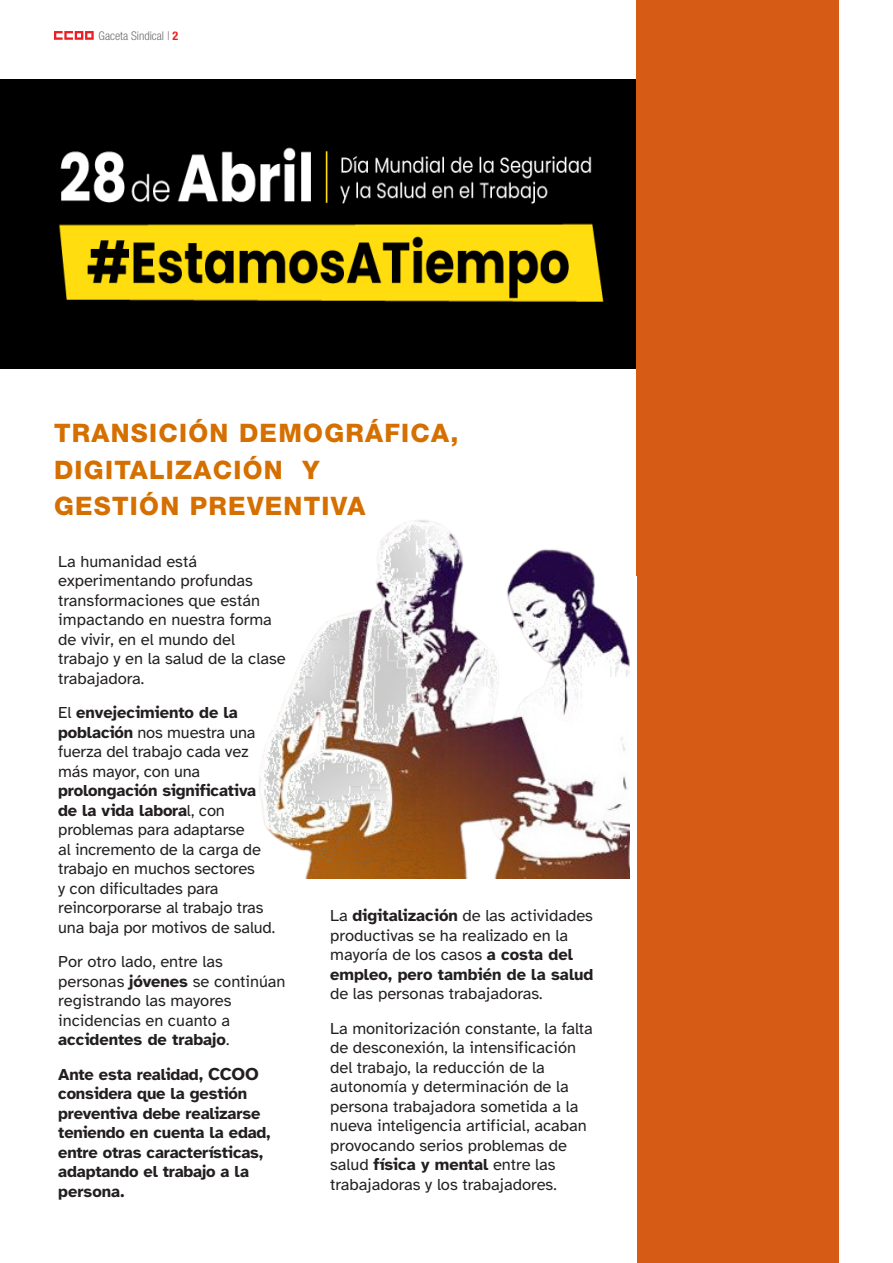
<style>
.page{position:relative;width:893px;height:1263px;background:#fff}
.page>*{position:absolute;margin:0;border:0;box-sizing:border-box;transform-origin:0 0}
.t1{font:800 25.5px "Helvetica Neue LT Std";letter-spacing:.05em;color:#d56f00}
.t2{font:16.5px/19.5px "Atkinson Hyperlegible";color:#231f20}
.t3{font:700 16.5px/19.5px "Atkinson Hyperlegible";letter-spacing:-.01em;color:#231f20}
.t4{font:300 condensed 12px "Helvetica Neue LT Std";color:#6c6d70}
.s1{font-weight:700;color:#ee1d23}
.s2{font-weight:700}
.s3{font-weight:400}
.s4{font-size:18px}
</style>
<div class="page">
<svg style="left:54px;top:31px;width:40px;height:9px"></svg>
<img style="left:0;top:83px;width:637px;height:286px">
<div style="left:637px;top:0;width:202px;height:1263px;background:#d65c15"></div>
<img style="left:259px;top:520px;width:371px;height:358px">
<p class="t4" style="left:99px;top:28px;width:81px">Gaceta Sindical | <span class="s1">2</span></p>
<p class="t1" style="left:54px;top:418px;width:406px">TRANSICIÓN DEMOGRÁFICA,</p>
<p class="t1" style="left:54px;top:454px;width:267px">DIGITALIZACIÓN Y</p>
<p class="t1" style="left:54px;top:490px;width:313px">GESTIÓN PREVENTIVA</p>
<p class="t2" style="left:58px;top:552px;width:229px">La humanidad está experimentando profundas transformaciones que están impactando en nuestra forma de vivir, en el mundo del trabajo y en la salud de la clase trabajadora.</p>
<p class="t2" style="left:58px;top:703px;width:199px">El <span class="s2">envejecimiento de la población</span> nos muestra una fuerza del trabajo cada vez</p>
<p class="t3" style="left:58px;top:761px;width:199px"><span class="s3">más mayor, con una </span>prolongación significativa</p>
<p class="t2" style="left:58px;top:801px;width:218px"><span class="s2">de la vida labora</span>l, con problemas para adaptarse<br>al incremento de la carga de trabajo en muchos sectores<br>y con dificultades para reincorporarse al trabajo tras una baja por motivos de salud.</p>
<p class="t2" style="left:58px;top:952px;width:229px">Por otro lado, entre las personas <span class="s2">jóvenes</span> se continúan registrando las mayores incidencias en cuanto a <span class="s2">accidentes de trabajo</span>.</p>
<p class="t3" style="left:58px;top:1064px;width:214px">Ante esta realidad, <span class="s4">CCOO </span>considera que la gestión preventiva debe realizarse teniendo en cuenta la edad, entre otras características, adaptando el trabajo a la persona.</p>
<p class="t2" style="left:330px;top:906px;width:265px">La <span class="s2">digitalización</span> de las actividades productivas se ha realizado en la mayoría de los casos <span class="s2">a costa del empleo, pero también de la salud </span>de las personas trabajadoras.</p>
<p class="t2" style="left:330px;top:1019px;width:264px">La monitorización constante, la falta de desconexión, la intensificación del trabajo, la reducción de la autonomía y determinación de la persona trabajadora sometida a la nueva inteligencia artificial, acaban provocando serios problemas de salud <span class="s2">física y mental</span> entre las trabajadoras y los trabajadores.</p>
</div>
